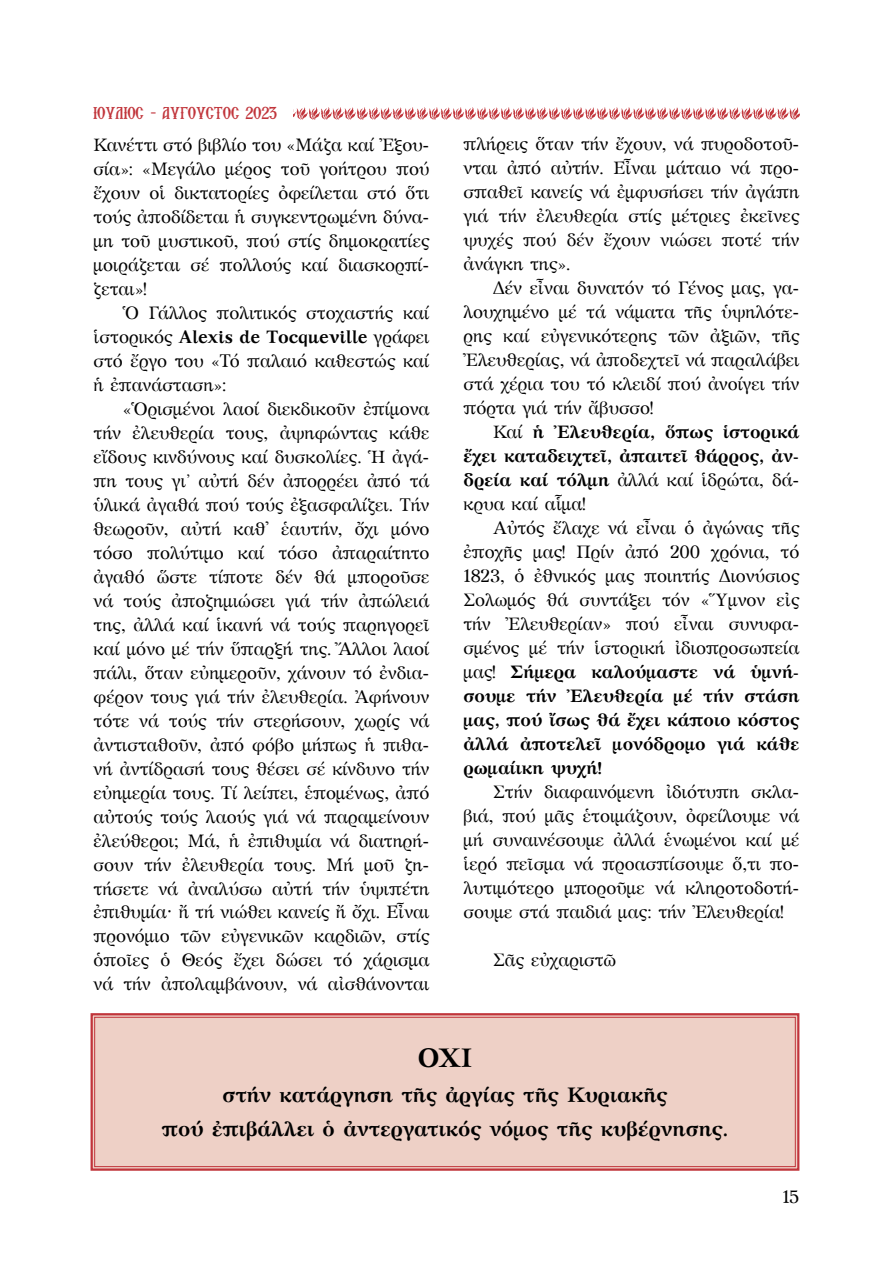
<style>
.page{position:relative;width:893px;height:1263px;background:#fff}
.page>*{position:absolute;margin:0;border:0;box-sizing:border-box;transform-origin:0 0}
.t1{font:700 27px "GFS Artemisia";color:#000}
.t2{font:700 21px/34.5px "GFS Artemisia";color:#000;text-align:center}
.t3{font:18px/24px "GFS Artemisia";color:#000;text-align:justify}
.t4{font:700 18px/24px "GFS Artemisia";color:#000;text-align:justify}
.t5{font:16.5px "DA Athos Hel Lat P";color:#c1353b}
.s1{font-weight:700}
.s2{font-weight:400}
</style>
<div class="page">
<img style="left:293px;top:107px;width:506px;height:13px">
<div style="left:90px;top:1013px;width:710px;height:158px;background:#eed0c6"></div>
<div style="left:94px;top:1017px;width:702px;height:150px;border:1px solid #c1353b"></div>
<p class="t5" style="left:94px;top:104px;width:185px">IOV§IOC - AV°OVCTOC 2023</p>
<p class="t3" style="left:94px;top:132px;width:337px">Κανέττι στό βιβλίο του «Μάζα καί Ἐξου&shy;σία»: «Μεγάλο μέρος τοῦ γοήτρου πού ἔχουν οἱ δικτατορίες ὀφείλεται στό ὅτι τούς ἀποδίδεται ἡ συγκεντρωμένη δύνα&shy;μη τοῦ μυστικοῦ, πού στίς δημοκρατίες μοιράζεται σέ πολλούς καί διασκορπί&shy;ζεται»!</p>
<p class="t3" style="left:94px;top:300px;width:337px;text-indent:30px">Ὁ Γάλλος πολιτικός στοχαστής καί ἱστορικός <span class="s1">Alexis de Tocqueville</span> γράφει στό ἔργο του «Τό παλαιό καθεστώς καί ἡ ἐπανάσταση»:</p>
<p class="t3" style="left:94px;top:396px;width:337px;text-indent:30px">«Ὁρισμένοι λαοί διεκδικοῦν ἐπίμονα τήν ἐλευθερία τους, ἀψηφώντας κάθε εἴδους κινδύνους καί δυσκολίες. Ἡ ἀγά&shy;πη τους γι’ αὐτή δέν ἀπορρέει ἀπό τά ὑλικά ἀγαθά πού τούς ἐξασφαλίζει. Τήν θεωροῦν, αὐτή καθ᾽ ἑαυτήν, ὄχι μόνο τόσο πολύτιμο καί τόσο ἀπαραίτητο ἀγαθό ὥστε τίποτε δέν θά μποροῦσε νά τούς ἀποζημιώσει γιά τήν ἀπώλειά της, ἀλλά καί ἱκανή νά τούς παρηγορεῖ καί μόνο μέ τήν ὕπαρξή της. Ἄλλοι λαοί πάλι, ὅταν εὐημεροῦν, χάνουν τό ἐνδια&shy;φέρον τους γιά τήν ἐλευθερία. Ἀφήνουν τότε νά τούς τήν στερήσουν, χωρίς νά ἀντισταθοῦν, ἀπό φόβο μήπως ἡ πιθα&shy;νή ἀντίδρασή τους θέσει σέ κίνδυνο τήν εὐημερία τους. Τί λείπει, ἑπομένως, ἀπό αὐτούς τούς λαούς γιά νά παραμείνουν ἐλεύθεροι; Μά, ἡ ἐπιθυμία νά διατηρή&shy;σουν τήν ἐλευθερία τους. Μή μοῦ ζη&shy;τήσετε νά ἀναλύσω αὐτή τήν ὑψιπέτη ἐπιθυμία· ἤ τή νιώθει κανείς ἤ ὄχι. Εἶναι προνόμιο τῶν εὐγενικῶν καρδιῶν, στίς ὁποῖες ὁ Θεός ἔχει δώσει τό χάρισμα νά τήν ἀπολαμβάνουν, νά αἰσθάνονται</p>
<p class="t3" style="left:463px;top:131px;width:337px">πλήρεις ὅταν τήν ἔχουν, νά πυροδοτοῦ&shy;νται ἀπό αὐτήν. Εἶναι μάταιο νά προ&shy;σπαθεῖ κανείς νά ἐμφυσήσει τήν ἀγάπη γιά τήν ἐλευθερία στίς μέτριες ἐκεῖνες ψυχές πού δέν ἔχουν νιώσει ποτέ τήν ἀνάγκη της».</p>
<p class="t3" style="left:463px;top:275px;width:337px;text-indent:30px">Δέν εἶναι δυνατόν τό Γένος μας, γα&shy;λουχημένο μέ τά νάματα τῆς ὑψηλότε&shy;ρης καί εὐγενικότερης τῶν ἀξιῶν, τῆς Ἐλευθερίας, νά ἀποδεχτεῖ νά παραλάβει στά χέρια του τό κλειδί πού ἀνοίγει τήν πόρτα γιά τήν ἄβυσσο!</p>
<p class="t4" style="left:463px;top:418px;width:337px;text-indent:30px"><span class="s2">Καί</span> ἡ Ἐλευθερία, ὅπως ἱστορικά ἔχει καταδειχτεῖ, ἀπαιτεῖ θάρρος, ἀν&shy;δρεία καί τόλμη <span class="s2">ἀλλά καί ἱδρώτα, δά&shy;κρυα καί αἷμα!</span></p>
<p class="t3" style="left:463px;top:515px;width:337px;text-indent:30px">Αὐτός ἔλαχε νά εἶναι ὁ ἀγώνας τῆς ἐποχῆς μας! Πρίν ἀπό 200 χρόνια, τό 1823, ὁ ἐθνικός μας ποιητής Διονύσιος Σολωμός θά συντάξει τόν «Ὕμνον εἰς τήν Ἐλευθερίαν» πού εἶναι συνυφα&shy;σμένος μέ τήν ἱστορική ἰδιοπροσωπεία μας! <span class="s1">Σήμερα καλούμαστε νά ὑμνή&shy;σουμε τήν Ἐλευθερία μέ τήν στάση μας, πού ἴσως θά ἔχει κάποιο κόστος ἀλλά ἀποτελεῖ μονόδρομο γιά κάθε ρωμαίικη ψυχή!</span></p>
<p class="t3" style="left:463px;top:779px;width:337px;text-indent:30px">Στήν διαφαινόμενη ἰδιότυπη σκλα&shy;βιά, πού μᾶς ἑτοιμάζουν, ὀφείλουμε νά μή συναινέσουμε ἀλλά ἑνωμένοι καί μέ ἱερό πεῖσμα νά προασπίσουμε ὅ,τι πο&shy;λυτιμότερο μποροῦμε νά κληροτοδοτή&shy;σουμε στά παιδιά μας: τήν Ἐλευθερία!</p>
<p class="t3" style="left:493px;top:947px;width:125px">Σᾶς εὐχαριστῶ</p>
<h1 class="t1" style="left:418px;top:1035px;width:56px">ΟΧΙ</h1>
<p class="t2" style="left:162px;top:1075px;width:568px">στήν κατάργηση τῆς ἀργίας τῆς Κυριακῆς<br>πού ἐπιβάλλει ὁ ἀντεργατικός νόμος τῆς κυβέρνησης.</p>
<p class="t3" style="left:782px;top:1184px;width:18px">15</p>
</div>
